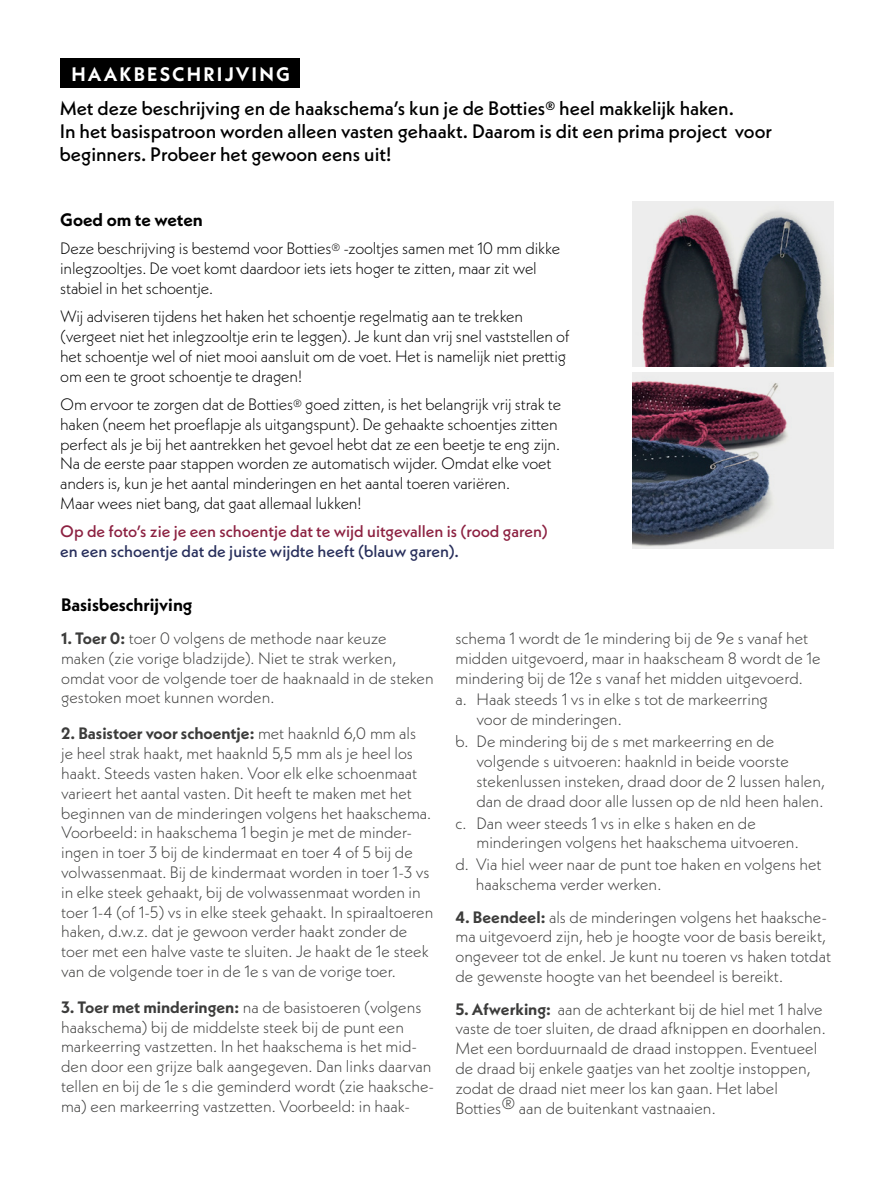
<style>
.page{position:relative;width:893px;height:1188px;background:#fff}
.page>*{position:absolute;margin:0;border:0;box-sizing:border-box;transform-origin:0 0}
.t1{font:500 19.5px/23.4px "Neue Kabel";color:#000}
.t2{font:700 19.5px "Neue Kabel";letter-spacing:.11em;color:#fff}
.t3{font:700 18px "Neue Kabel";color:#000}
.t4{font:300 16.5px/19.8px "Neue Kabel";color:#3c3c3b}
.t5{font:300 16.5px/19.8px "Neue Kabel";letter-spacing:-.01em;color:#000}
.t6{font:500 16.5px "Neue Kabel";color:#8c2141}
.t7{font:500 16.5px "Neue Kabel";color:#282f5c}
.s1{font-weight:700}
</style>
<div class="page">
<svg style="left:632px;top:372px;width:201px;height:177px;background:#8c848f"></svg>
<svg style="left:632px;top:201px;width:201px;height:165px;background:#6d666f"></svg>
<div style="left:60px;top:59px;width:239px;height:29px;background:#000"></div>
<p class="t2" style="left:72px;top:61px;width:220px">HAAKBESCHRIJVING</p>
<p class="t1" style="left:60px;top:96px;width:714px">Met deze beschrijving en de haakschema’s kun je de Botties<sup>®</sup> heel makkelijk haken.<br>In het basispatroon worden alleen vasten gehaakt. Daarom is dit een prima project voor beginners. Probeer het gewoon eens uit!</p>
<p class="t3" style="left:60px;top:208px;width:144px">Goed om te weten</p>
<p class="t5" style="left:60px;top:239px;width:501px">Deze beschrijving is bestemd voor Botties<sup>®</sup> -zooltjes samen met 10 mm dikke inlegzooltjes. De voet komt daardoor iets iets hoger te zitten, maar zit wel stabiel in het schoentje.</p>
<p class="t5" style="left:60px;top:307px;width:511px">Wij adviseren tijdens het haken het schoentje regelmatig aan te trekken (vergeet niet het inlegzooltje erin te leggen). Je kunt dan vrij snel vaststellen of het schoentje wel of niet mooi aansluit om de voet. Het is namelijk niet prettig om een te groot schoentje te dragen!</p>
<p class="t5" style="left:60px;top:394px;width:503px">Om ervoor te zorgen dat de Botties<sup>®</sup> goed zitten, is het belangrijk vrij strak te haken (neem het proeflapje als uitgangspunt). De gehaakte schoentjes zitten perfect als je bij het aantrekken het gevoel hebt dat ze een beetje te eng zijn.<br>Na de eerste paar stappen worden ze automatisch wijder. Omdat elke voet anders is, kun je het aantal minderingen en het aantal toeren variëren.<br>Maar wees niet bang, dat gaat allemaal lukken!</p>
<p class="t6" style="left:60px;top:521px;width:489px">Op de foto’s zie je een schoentje dat te wijd uitgevallen is (rood garen)</p>
<p class="t7" style="left:60px;top:541px;width:400px">en een schoentje dat de juiste wijdte heeft (blauw garen).</p>
<p class="t3" style="left:61px;top:594px;width:133px">Basisbeschrijving</p>
<p class="t4" style="left:61px;top:628px;width:374px"><span class="s1">1. Toer 0:</span> toer 0 volgens de methode naar keuze maken (zie vorige bladzijde). Niet te strak werken, omdat voor de volgende toer de haaknaald in de steken gestoken moet kunnen worden.</p>
<p class="t4" style="left:61px;top:724px;width:374px"><span class="s1">2. Basistoer voor schoentje:</span> met haaknld 6,0 mm als<br>je heel strak haakt, met haaknld 5,5 mm als je heel los haakt. Steeds vasten haken. Voor elk elke schoenmaat varieert het aantal vasten. Dit heeft te maken met het beginnen van de minderingen volgens het haakschema.<br>Voorbeeld: in haakschema 1 begin je met de minder&shy;ingen in toer 3 bij de kindermaat en toer 4 of 5 bij de volwassenmaat. Bij de kindermaat worden in toer 1-3 vs in elke steek gehaakt, bij de volwassenmaat worden in toer 1-4 (of 1-5) vs in elke steek gehaakt. In spiraaltoeren haken, d.w.z. dat je gewoon verder haakt zonder de toer met een halve vaste te sluiten. Je haakt de 1e steek van de volgende toer in de 1e s van de vorige toer.</p>
<p class="t4" style="left:61px;top:997px;width:375px"><span class="s1">3. Toer met minderingen:</span> na de basistoeren (volgens haakschema) bij de middelste steek bij de punt een markeerring vastzetten. In het haakschema is het mid&shy;den door een grijze balk aangegeven. Dan links daarvan tellen en bij de 1e s die geminderd wordt (zie haaksche&shy;ma) een markeerring vastzetten. Voorbeeld: in haak-</p>
<p class="t4" style="left:455px;top:628px;width:367px">schema 1 wordt de 1e mindering bij de 9e s vanaf het midden uitgevoerd, maar in haakscheam 8 wordt de 1e mindering bij de 12e s vanaf het midden uitgevoerd.</p>
<p class="t4" style="left:476px;top:690px;width:293px;text-indent:-21px">a. Haak steeds 1 vs in elke s tot de markeerring voor de minderingen.</p>
<p class="t4" style="left:476px;top:731px;width:350px;text-indent:-21px">b. De mindering bij de s met markeerring en de volgende s uitvoeren: haaknld in beide voorste stekenlussen insteken, draad door de 2 lussen halen, dan de draad door alle lussen op de nld heen halen.</p>
<p class="t4" style="left:476px;top:813px;width:324px;text-indent:-21px">c. Dan weer steeds 1 vs in elke s haken en de minderingen volgens het haakschema uitvoeren.</p>
<p class="t4" style="left:476px;top:854px;width:347px;text-indent:-20px">d. Via hiel weer naar de punt toe haken en volgens het haakschema verder werken.</p>
<p class="t4" style="left:455px;top:907px;width:377px"><span class="s1">4. Beendeel:</span> als de minderingen volgens het haaksche&shy;ma uitgevoerd zijn, heb je hoogte voor de basis bereikt, ongeveer tot de enkel. Je kunt nu toeren vs haken totdat de gewenste hoogte van het beendeel is bereikt.</p>
<p class="t4" style="left:455px;top:999px;width:372px"><span class="s1">5. Afwerking:</span> aan de achterkant bij de hiel met 1 halve vaste de toer sluiten, de draad afknippen en doorhalen.<br>Met een borduurnaald de draad instoppen. Eventueel de draad bij enkele gaatjes van het zooltje instoppen, zodat de draad niet meer los kan gaan. Het label Botties® aan de buitenkant vastnaaien.</p>
</div>
